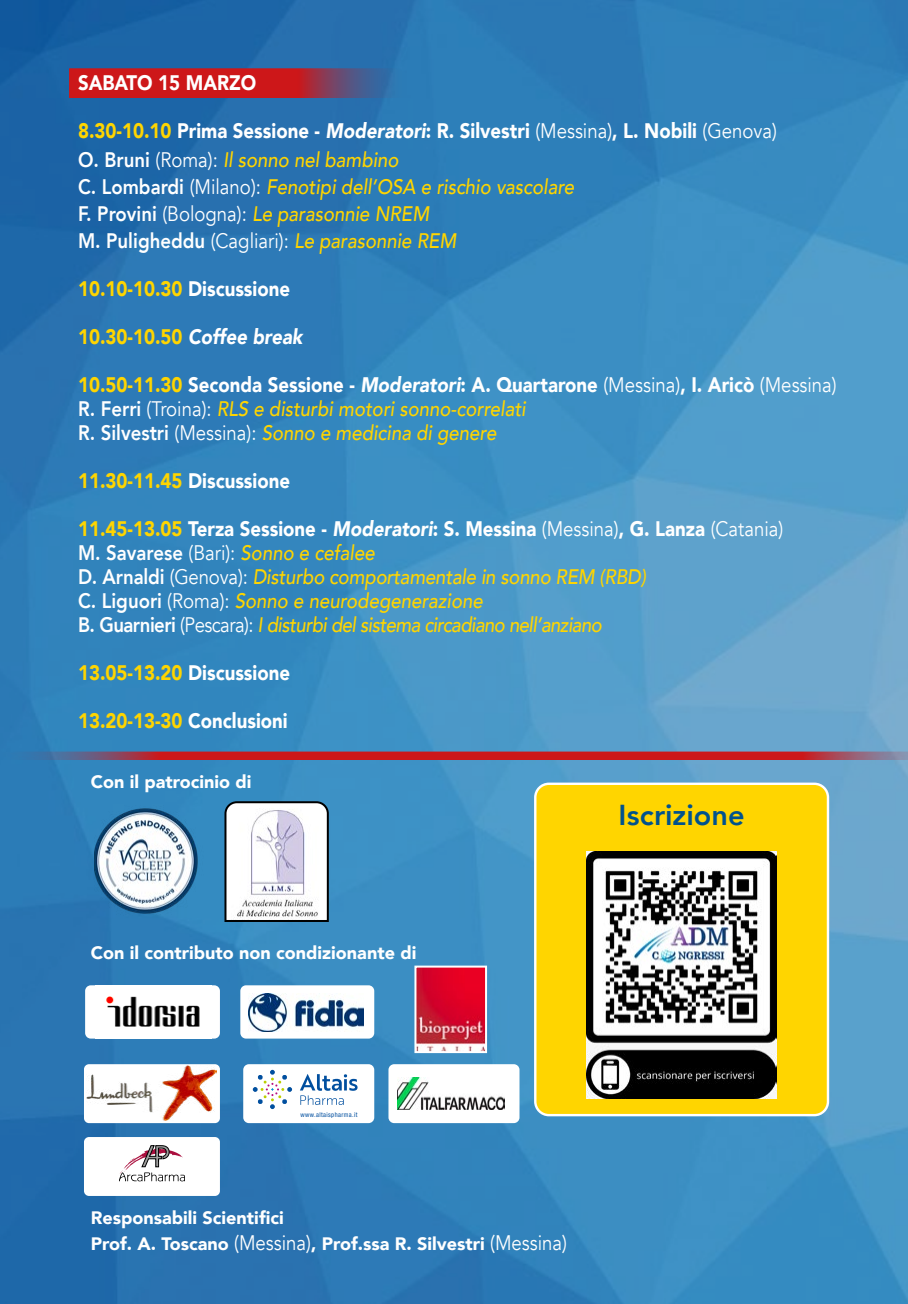
<style>
.page{position:relative;width:908px;height:1304px;background:#fff}
.page>*{position:absolute;margin:0;border:0;box-sizing:border-box;transform-origin:0 0}
.t1{font:800 28.8px "Avenir";color:#00528d}
.t2{font:italic 500 21px/24px "Avenir";color:#ffd500;scale:.88 1}
.t3{font:900 21px/28.8px "Avenir";color:#fff;scale:.88 1}
.t4{font:900 21px "Avenir";color:#ffd500;scale:.88 1}
.t5{font:900 18px/26px "Avenir";color:#fff}
.t6{font:condensed 6.6px "Helvetica Neue LT Std";letter-spacing:.06em;color:#004f9f}
.s1{color:#ffd500}
.s2{font-style:italic}
.s3{font-weight:400}
.s4{font-weight:800}
.s5{font-weight:500;font-style:italic;color:#ffd500}
.s6{font-weight:800;font-style:normal;color:#fff}
.s7{font-weight:400;font-style:normal;color:#fff}
.s8{color:#fff}
.s9{font-style:italic;color:#fff}
.s10{font-weight:900;font-style:normal}
.s11{font-weight:900;font-style:normal;color:#fff}
.s12{font-weight:900;color:#fff}
.s13{font-weight:400;font-size:21px}
</style>
<div class="page">
<img style="left:0;top:0;width:907px;height:1304px">
<svg style="left:69px;top:68px;width:343px;height:30px;background:#a72b3b"></svg>
<img style="left:94px;top:805px;width:116px;height:113px">
<div style="left:85px;top:985px;width:135px;height:54px;background:#fff;border-radius:6px"></div>
<img style="left:106px;top:996px;width:94px;height:31px">
<div style="left:84px;top:1064px;width:136px;height:59px;background:#fff;border-radius:5px"></div>
<img style="left:87px;top:1066px;width:129px;height:55px">
<div style="left:84px;top:1137px;width:136px;height:59px;background:#fff;border-radius:5px"></div>
<svg style="left:119px;top:1145px;width:66px;height:36px"></svg>
<div style="left:240px;top:985px;width:134px;height:54px;background:#fff;border-radius:6px"></div>
<img style="left:248px;top:994px;width:115px;height:37px">
<svg style="left:223px;top:800px;width:106px;height:123px"></svg>
<div style="left:535px;top:784px;width:292px;height:331px;background:#ffd500;border-radius:14px"></div>
<div style="left:534px;top:783px;width:294px;height:333px;border:2px solid #fff;border-radius:14px"></div>
<img style="left:586px;top:851px;width:190px;height:247px">
<svg style="left:0;top:751px;width:907px;height:9px;background:#ad313e"></svg>
<svg style="left:413px;top:965px;width:75px;height:89px;background:#d2415a"></svg>
<div style="left:243px;top:1064px;width:131px;height:59px;background:#fff;border-radius:6px"></div>
<svg style="left:252px;top:1069px;width:40px;height:40px"></svg>
<svg style="left:300px;top:1074px;width:58px;height:31px"></svg>
<svg style="left:357px;top:1122px;width:15px;height:10px"></svg>
<div style="left:388px;top:1064px;width:131px;height:59px;background:#fff;border-radius:6px"></div>
<img style="left:397px;top:1078px;width:107px;height:32px">
<p class="t3" style="left:78px;top:68px;width:204px">SABATO 15 MARZO</p>
<p class="t3" style="left:78px;top:116px;width:795px"><span class="s1">8.30-10.10</span> Prima Sessione - <span class="s2">Moderatori</span>: R. Silvestri <span class="s3">(Messina)</span>, L. Nobili <span class="s3">(Genova)<br></span><span class="s4">O. Bruni</span> <span class="s3">(Roma):</span> <span class="s5">Il sonno nel bambino</span></p>
<p class="t2" style="left:78px;top:174px;width:565px;line-height:26.8px"><span class="s6">C. Lombardi</span> <span class="s7">(Milano):</span> Fenotipi dell’OSA e rischio vascolare<br><span class="s6">F. Provini</span> <span class="s7">(Bologna):</span> Le parasonnie NREM<br><span class="s6">M. Puligheddu</span> <span class="s7">(Cagliari):</span> Le parasonnie REM</p>
<p class="t4" style="left:78px;top:271px;width:242px">10.10-10.30 <span class="s8">Discussione</span></p>
<p class="t4" style="left:78px;top:319px;width:256px">10.30-10.50 <span class="s9">Coffee break</span></p>
<p class="t2" style="left:78px;top:373px;width:863px"><span class="s10">10.50-11.30</span> <span class="s11">Seconda Sessione -</span> <span class="s12">Moderatori</span><span class="s11">: A. Quartarone</span> <span class="s7">(Messina)</span><span class="s11">, I. Aricò</span> <span class="s7">(Messina)<br></span><span class="s6">R. Ferri</span> <span class="s7">(Troina):</span> RLS e disturbi motori sonno-correlati<br><span class="s6">R. Silvestri</span> <span class="s7">(Messina):</span> Sonno e medicina di genere</p>
<p class="t4" style="left:78px;top:463px;width:242px">11.30-11.45 <span class="s8">Discussione</span></p>
<p class="t2" style="left:78px;top:517px;width:802px"><span class="s10">11.45-13.05</span> <span class="s11">Terza Sessione -</span> <span class="s12">Moderatori</span><span class="s11">: S. Messina</span> <span class="s7">(Messina)</span><span class="s11">, G. Lanza</span> <span class="s7">(Catania)<br></span><span class="s6">M. Savarese</span> <span class="s7">(Bari):</span> Sonno e cefalee<br><span class="s6">D. Arnaldi</span> <span class="s7">(Genova):</span> Disturbo comportamentale in sonno REM (RBD)<br><span class="s6">C. Liguori</span> <span class="s7">(Roma):</span> Sonno e neurodegenerazione<br><span class="s6">B. Guarnieri</span> <span class="s7">(Pescara):</span> I disturbi del sistema circadiano nell’anziano</p>
<p class="t4" style="left:78px;top:655px;width:242px">13.05-13.20 <span class="s8">Discussione</span></p>
<p class="t4" style="left:78px;top:703px;width:240px">13.20-13-30 <span class="s8">Conclusioni</span></p>
<p class="t5" style="left:91px;top:768px;width:162px">Con il patrocinio di</p>
<p class="t5" style="left:91px;top:939px;width:327px">Con il contributo non condizionante di</p>
<h1 class="t1" style="left:618px;top:792px;width:127px">Iscrizione</h1>
<p class="t6" style="left:300px;top:1111px;width:59px">www.altaispharma.it</p>
<p class="t5" style="left:91px;top:1204px;width:477px">Responsabili Scientifici<br>Prof. A. Toscano <span class="s13">(Messina)</span>, Prof.ssa R. Silvestri <span class="s13">(Messina)</span></p>
</div>
